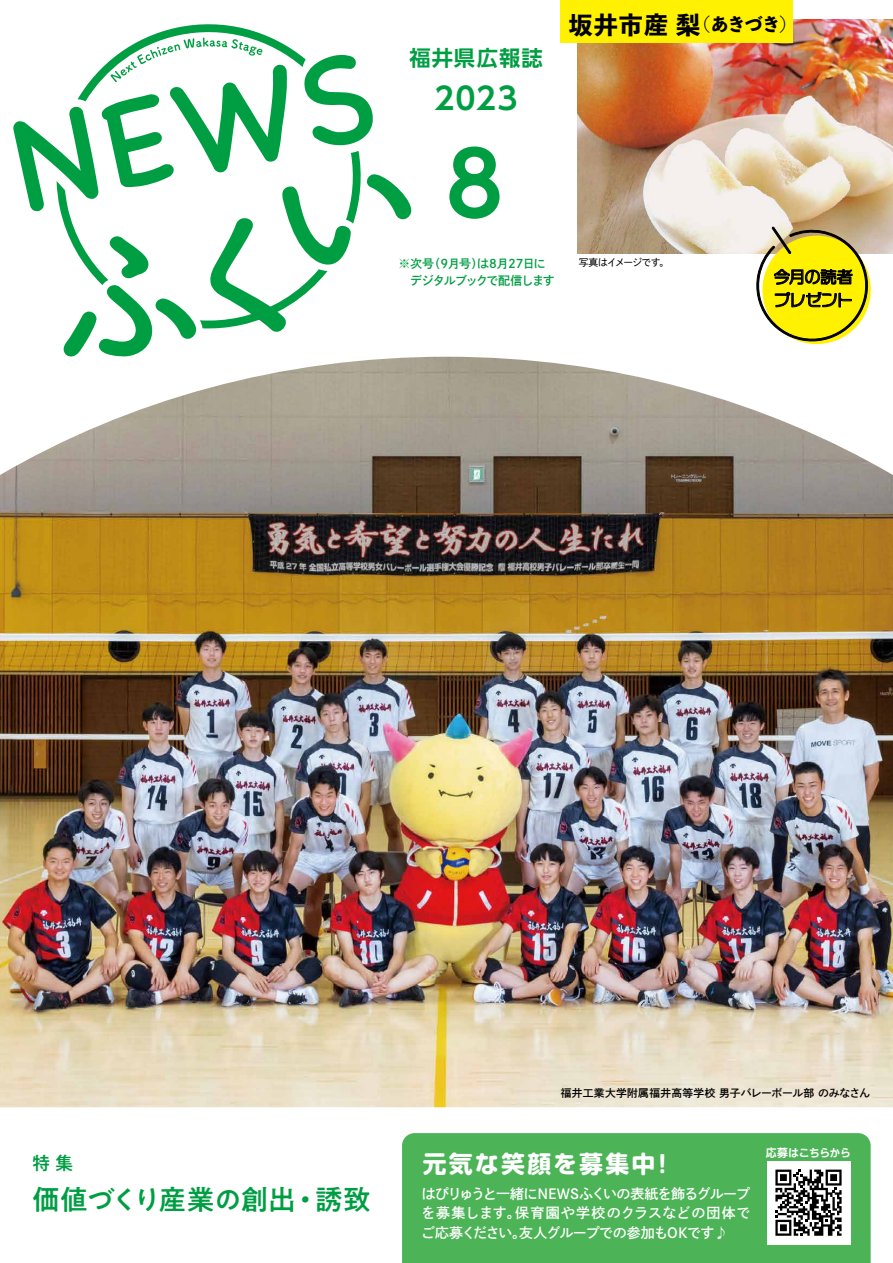
<style>
.page{position:relative;width:893px;height:1263px;background:#fff}
.page>*{position:absolute;margin:0;border:0;box-sizing:border-box;transform-origin:0 0}
.t1{font:700 87.15px "UD Shin Go NT Pro De";color:#009e43}
.t2{font:700 30.6px "UD Shin Go NT Pro De";color:#009e43}
.t3{font:500 27.75px "PA1 Gothic Std N";letter-spacing:-.03em;color:#009e43}
.t4{font:24px "P Bunkyu Md Go Std EB";letter-spacing:.05em;color:#000}
.t5{font:700 23.85px "Soft Go Std";letter-spacing:.1em;color:#fff}
.t6{font:700 21.3px "UD Shin Go NT Pro De";letter-spacing:.055em;color:#009e43}
.t7{font:500 18.45px "PA1 Gothic Std N";color:#009e43}
.t8{font:18px "P Bunkyu Md Go Std EB";color:#000}
.t9{font:16.05px/23.2px "VDL Logona Regular";letter-spacing:-.025em;color:#000}
.t10{font:13.95px/19.5px "P Shuei Go Kin Std N B";letter-spacing:-.03em;color:#fff}
.t11{font:13.95px "P Shuei Go Kin Std N B";letter-spacing:.08em;color:#fff}
.t12{font:13.95px "P Shuei Go Kin Std N B";letter-spacing:-.1em;color:#fff}
.t13{font:12px/16.5px "P Shuei Go Kin Std N B";letter-spacing:-.065em;color:#009e43}
.t14{font:12px "P Shuei Go Kin Std N B";letter-spacing:-.035em;color:#009e43}
.t15{font:700 11.1px "UD Shin Go NT Pro De";letter-spacing:-.02em;color:#fff}
.t16{font:10.8px "P Shuei Go Kin Std N B";letter-spacing:.025em;color:#000}
.t17{font:9.75px "P Shuei Go Kin Std N M";letter-spacing:-.07em;color:#000}
.s1{font-family:"Koz Go Pro"}
</style>
<div class="page">
<img style="left:0;top:357px;width:893px;height:750px">
<svg style="left:13px;top:24px;width:399px;height:333px"></svg>
<img style="left:577px;top:19px;width:316px;height:235px">
<svg style="left:752px;top:226px;width:120px;height:119px"></svg>
<div style="left:561px;top:0;width:232px;height:43px;background:#fff100"></div>
<div style="left:402px;top:1133px;width:469px;height:130px;background:#4cb456"></div>
<div style="left:767px;top:1161px;width:83px;height:83px;background:#fff"></div>
<svg style="left:775px;top:1169px;width:67px;height:67px"></svg>
<h3 class="t6" style="left:409px;top:41px;width:135px">福井県広報誌</h3>
<h2 class="t2" style="left:434px;top:74px;width:85px">2023</h2>
<h1 class="t1" style="left:446px;top:113px;width:59px">8</h1>
<h3 class="t4" style="left:568px;top:6px;width:133px">坂井市産梨</h3>
<p class="t8" style="left:692px;top:11px;width:106px">（あきづき(</p>
<p class="t14" style="left:428px;top:256px;width:119px">（9月号は） 8月27日に</p>
<p class="t13" style="left:398px;top:256px;width:158px">※次号<br>　デジタルブックで配信します</p>
<p class="t17" style="left:579px;top:256px;width:92px">写真はイメージです。</p>
<p class="t9" style="left:774px;top:265px;width:80px">今月の読者プレゼント</p>
<h3 class="t7" style="left:32px;top:1152px;width:43px">特集</h3>
<h3 class="t3" style="left:32px;top:1183px;width:265px">価値づくり産業の創出</h3>
<h3 class="t3" style="left:315px;top:1183px;width:58px">誘致</h3>
<h3 class="t3" style="left:291px;top:1183px;width:29px">・</h3>
<p class="t16" style="left:561px;top:1086px;width:311px">福井工業大学附属福井高等学校男子バレーボール部のみなさん</p>
<h3 class="t5" style="left:423px;top:1146px;width:234px">元気な笑顔を募集中</h3>
<h3 class="t5" style="left:650px;top:1146px;width:25px">！</h3>
<p class="t10" style="left:422px;top:1183px;width:330px">はぴりゅうと一緒にNEWSふくいの表紙を飾るグループ</p>
<p class="t11" style="left:515px;top:1203px;width:237px">保育園や学校のクラスなどの団体で</p>
<p class="t10" style="left:519px;top:1203px;width:210px;text-indent:-98px">を募集します。<br>友人グループでの参加もOKです<span class="s1">♪</span></p>
<p class="t12" style="left:421px;top:1223px;width:106px">ご応募ください。</p>
<p class="t15" style="left:766px;top:1143px;width:87px">応募はこちらから</p>
</div>
